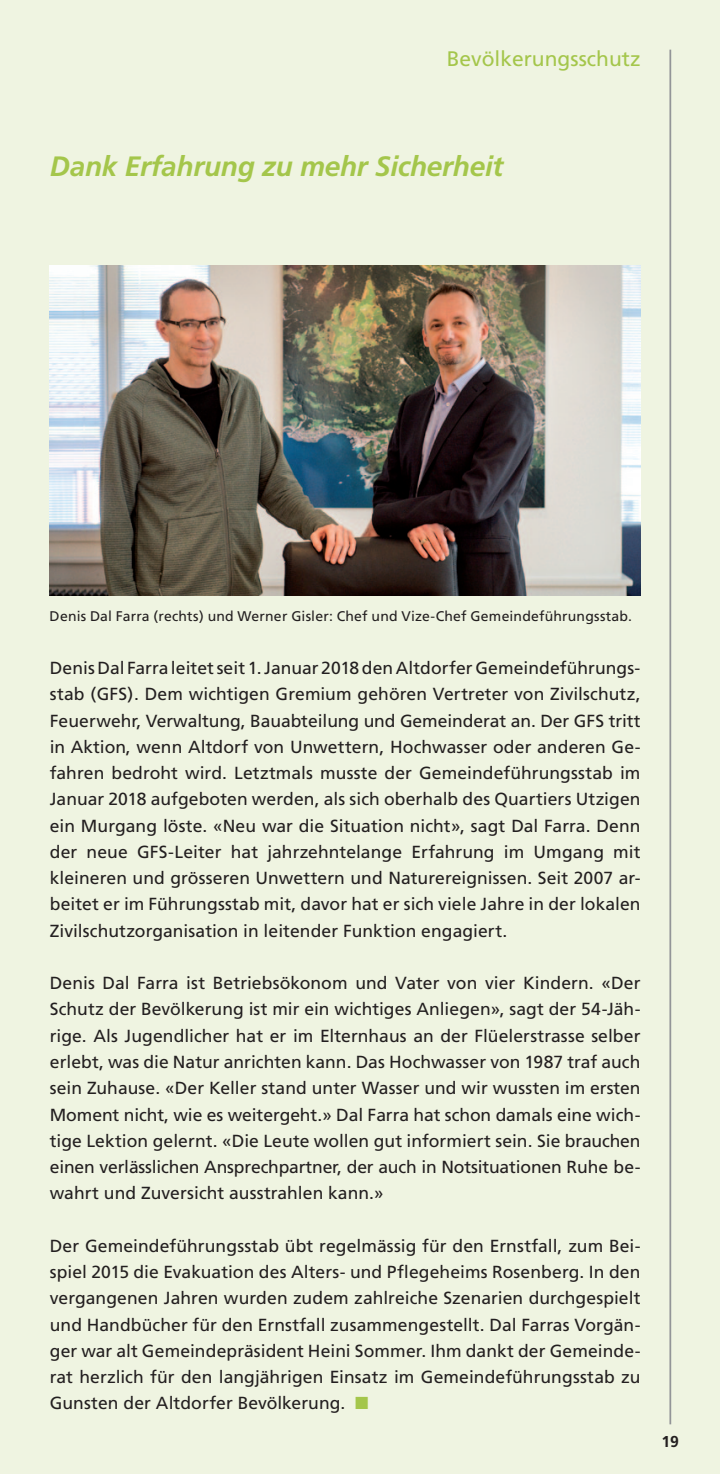
<style>
.page{position:relative;width:720px;height:1474px;background:#fff}
.page>*{position:absolute;margin:0;border:0;box-sizing:border-box;transform-origin:0 0}
.t1{font:italic 700 28px "Frutiger";letter-spacing:-.01em;color:#a4c64b}
.t2{font:21px "Frutiger";color:#a4c64b}
.t3{font:17.5px/26.2px "Frutiger";color:#231f20;text-align:justify}
.t4{font:700 15.75px "Frutiger";color:#231f20}
.t5{font:14px "Frutiger";letter-spacing:.01em;color:#231f20}
.s1{color:#a4c64b}
</style>
<div class="page">
<div style="left:0;top:0;width:719px;height:1473px;background:#eff4e1"></div>
<img style="left:50px;top:265px;width:590px;height:330px">
<hr style="left:669px;top:50px;width:2px;height:1374px;background:#939598">
<p class="t2" style="left:446px;top:46px;width:195px">Bevölkerungsschutz</p>
<h1 class="t1" style="left:50px;top:150px;width:455px">Dank Erfahrung zu mehr Sicherheit</h1>
<p class="t5" style="left:50px;top:608px;width:583px">Denis Dal Farra (rechts) und Werner Gisler: Chef und Vize-Chef Gemeindeführungsstab.</p>
<p class="t3" style="left:50px;top:654px;width:592px">Denis Dal Farra leitet seit 1. Januar 2018 den Altdorfer Gemeindeführungs&shy;stab (GFS). Dem wichtigen Gremium gehören Vertreter von Zivilschutz, Feuerwehr, Verwaltung, Bauabteilung und Gemeinderat an. Der GFS tritt in Aktion, wenn Altdorf von Unwettern, Hochwasser oder anderen Ge&shy;fahren bedroht wird. Letztmals musste der Gemeindeführungsstab im Januar 2018 aufgeboten werden, als sich oberhalb des Quartiers Utzigen ein Murgang löste. «Neu war die Situation nicht», sagt Dal Farra. Denn der neue GFS-Leiter hat jahrzehntelange Erfahrung im Umgang mit kleineren und grösseren Unwettern und Naturereignissen. Seit 2007 ar&shy;beitet er im Führungsstab mit, davor hat er sich viele Jahre in der lokalen Zivilschutzorganisation in leitender Funktion engagiert.</p>
<p class="t3" style="left:50px;top:969px;width:592px">Denis Dal Farra ist Betriebsökonom und Vater von vier Kindern. «Der Schutz der Bevölkerung ist mir ein wichtiges Anliegen», sagt der 54-Jäh&shy;rige. Als Jugendlicher hat er im Elternhaus an der Flüelerstrasse selber erlebt, was die Natur anrichten kann. Das Hochwasser von 1987 traf auch sein Zuhause. «Der Keller stand unter Wasser und wir wussten im ersten Moment nicht, wie es weitergeht.» Dal Farra hat schon damals eine wich&shy;tige Lektion gelernt. «Die Leute wollen gut informiert sein. Sie brauchen einen verlässlichen Ansprechpartner, der auch in Notsituationen Ruhe be&shy;wahrt und Zuversicht ausstrahlen kann.»</p>
<p class="t3" style="left:50px;top:1232px;width:592px">Der Gemeindeführungsstab übt regelmässig für den Ernstfall, zum Bei&shy;spiel 2015 die Evakuation des Alters- und Pflegeheims Rosenberg. In den vergangenen Jahren wurden zudem zahlreiche Szenarien durchgespielt und Handbücher für den Ernstfall zusammengestellt. Dal Farras Vorgän&shy;ger war alt Gemeindepräsident Heini Sommer. Ihm dankt der Gemeinde&shy;rat herzlich für den langjährigen Einsatz im Gemeindeführungsstab zu Gunsten der Altdorfer Bevölkerung. <span class="s1">■</span></p>
<p class="t4" style="left:661px;top:1431px;width:19px">19</p>
</div>
